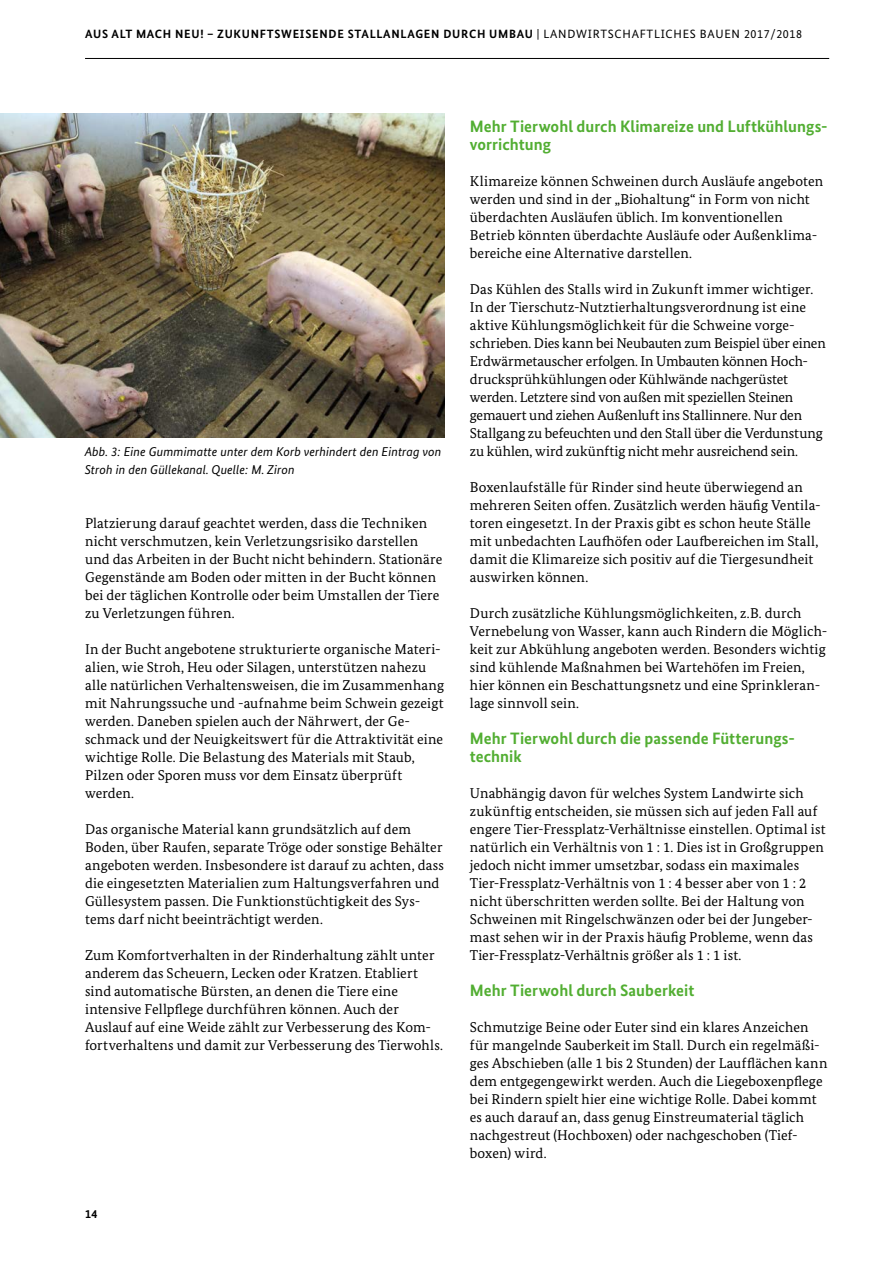
<style>
.page{position:relative;width:893px;height:1263px;background:#fff}
.page>*{position:absolute;margin:0;border:0;box-sizing:border-box;transform-origin:0 0}
.t1{font:700 16.5px/18px "Bundes Sans";letter-spacing:.005em;color:#52ae32}
.t2{font:14.25px/18px "Bundes Serif";letter-spacing:.005em;color:#000}
.t3{font:italic 12.75px/18px "Bundes Sans";letter-spacing:.01em;color:#000}
.t4{font:700 12px "Bundes Sans";letter-spacing:.06em;color:#000}
.s1{font-weight:400}
</style>
<div class="page">
<hr style="left:85px;top:58px;width:744px;height:1px;background:#000">
<img style="left:0;top:114px;width:444px;height:324px">
<p class="t4" style="left:85px;top:26px;width:718px">AUS ALT MACH NEU! – ZUKUNFTSWEISENDE STALLANLAGEN DURCH UMBAU <span class="s1">| LANDWIRTSCHAFTLICHES BAUEN 2017/2018</span></p>
<p class="t3" style="left:85px;top:442px;width:358px">Abb. 3: Eine Gummimatte unter dem Korb verhindert den Eintrag von<br>Stroh in den Güllekanal. Quelle: M. Ziron</p>
<p class="t2" style="left:85px;top:513px;width:359px">Platzierung darauf geachtet werden, dass die Techniken nicht verschmutzen, kein Verletzungsrisiko darstellen und das Arbeiten in der Bucht nicht behindern. Stationäre Gegenstände am Boden oder mitten in der Bucht können bei der täglichen Kontrolle oder beim Umstallen der Tiere zu Verletzungen führen.</p>
<p class="t2" style="left:85px;top:639px;width:361px">In der Bucht angebotene strukturierte organische Materi&shy;alien, wie Stroh, Heu oder Silagen, unterstützen nahezu alle natürlichen Verhaltensweisen, die im Zusammenhang mit Nahrungssuche und -aufnahme beim Schwein gezeigt werden. Daneben spielen auch der Nährwert, der Ge&shy;schmack und der Neuigkeitswert für die Attraktivität eine wichtige Rolle. Die Belastung des Materials mit Staub, Pilzen oder Sporen muss vor dem Einsatz überprüft werden.</p>
<p class="t2" style="left:85px;top:819px;width:360px">Das organische Material kann grundsätzlich auf dem Boden, über Raufen, separate Tröge oder sonstige Behälter angeboten werden. Insbesondere ist darauf zu achten, dass die eingesetzten Materialien zum Haltungsverfahren und Güllesystem passen. Die Funktionstüchtigkeit des Sys&shy;tems darf nicht beeinträchtigt werden.</p>
<p class="t2" style="left:85px;top:945px;width:359px">Zum Komfortverhalten in der Rinderhaltung zählt unter anderem das Scheuern, Lecken oder Kratzen. Etabliert sind automatische Bürsten, an denen die Tiere eine intensive Fellpflege durchführen können. Auch der Auslauf auf eine Weide zählt zur Verbesserung des Kom&shy;fortverhaltens und damit zur Verbesserung des Tierwohls.</p>
<p class="t4" style="left:85px;top:1207px;width:14px">14</p>
<h4 class="t1" style="left:470px;top:117px;width:359px">Mehr Tierwohl durch Klimareize und Luftkühlungs&shy;vorrichtung</h4>
<p class="t2" style="left:470px;top:171px;width:355px">Klimareize können Schweinen durch Ausläufe angeboten werden und sind in der „Biohaltung“ in Form von nicht überdachten Ausläufen üblich. Im konventionellen Betrieb könnten überdachte Ausläufe oder Außenklima&shy;bereiche eine Alternative darstellen.</p>
<p class="t2" style="left:470px;top:279px;width:357px">Das Kühlen des Stalls wird in Zukunft immer wichtiger.<br>In der Tierschutz-Nutztierhaltungsverordnung ist eine aktive Kühlungsmöglichkeit für die Schweine vorge&shy;schrieben. Dies kann bei Neubauten zum Beispiel über einen Erdwärmetauscher erfolgen. In Umbauten können Hoch&shy;drucksprühkühlungen oder Kühlwände nachgerüstet werden. Letztere sind von außen mit speziellen Steinen gemauert und ziehen Außenluft ins Stallinnere. Nur den Stallgang zu befeuchten und den Stall über die Verdunstung zu kühlen, wird zukünftig nicht mehr ausreichend sein.</p>
<p class="t2" style="left:470px;top:477px;width:352px">Boxenlaufställe für Rinder sind heute überwiegend an mehreren Seiten offen. Zusätzlich werden häufig Ventila&shy;toren eingesetzt. In der Praxis gibt es schon heute Ställe mit unbedachten Laufhöfen oder Laufbereichen im Stall, damit die Klimareize sich positiv auf die Tiergesundheit auswirken können.</p>
<p class="t2" style="left:470px;top:603px;width:359px">Durch zusätzliche Kühlungsmöglichkeiten, z.B. durch Vernebelung von Wasser, kann auch Rindern die Möglich&shy;keit zur Abkühlung angeboten werden. Besonders wichtig sind kühlende Maßnahmen bei Wartehöfen im Freien, hier können ein Beschattungsnetz und eine Sprinkleran&shy;lage sinnvoll sein.</p>
<h4 class="t1" style="left:470px;top:729px;width:326px">Mehr Tierwohl durch die passende Fütterungs&shy;technik</h4>
<p class="t2" style="left:470px;top:783px;width:357px">Unabhängig davon für welches System Landwirte sich zukünftig entscheiden, sie müssen sich auf jeden Fall auf engere Tier-Fressplatz-Verhältnisse einstellen. Optimal ist natürlich ein Verhältnis von 1 : 1. Dies ist in Großgruppen jedoch nicht immer umsetzbar, sodass ein maximales Tier-Fressplatz-Verhältnis von 1 : 4 besser aber von 1 : 2 nicht überschritten werden sollte. Bei der Haltung von Schweinen mit Ringelschwänzen oder bei der Jungeber&shy;mast sehen wir in der Praxis häufig Probleme, wenn das Tier-Fressplatz-Verhältnis größer als 1 : 1 ist.</p>
<h4 class="t1" style="left:470px;top:981px;width:226px">Mehr Tierwohl durch Sauberkeit</h4>
<p class="t2" style="left:470px;top:1017px;width:359px">Schmutzige Beine oder Euter sind ein klares Anzeichen für mangelnde Sauberkeit im Stall. Durch ein regelmäßi&shy;ges Abschieben (alle 1 bis 2 Stunden) der Laufflächen kann dem entgegengewirkt werden. Auch die Liegeboxenpflege bei Rindern spielt hier eine wichtige Rolle. Dabei kommt es auch darauf an, dass genug Einstreumaterial täglich nachgestreut (Hochboxen) oder nachgeschoben (Tief&shy;boxen) wird.</p>
</div>
